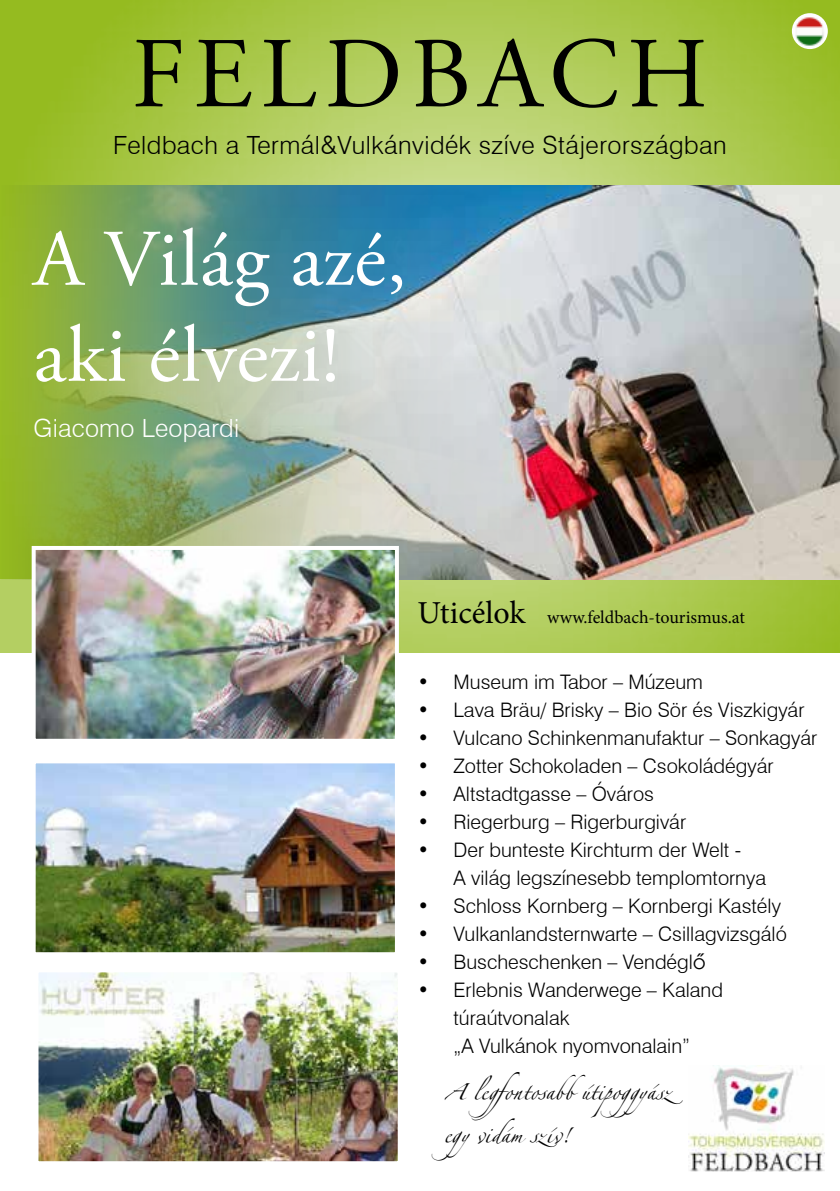
<style>
.page{position:relative;width:840px;height:1191px;background:#fff}
.page>*{position:absolute;margin:0;border:0;box-sizing:border-box;transform-origin:0 0}
.t1{font:80px/96px "Adobe Garamond Pro";letter-spacing:.01em;color:#fff}
.t2{font:36px/43.2px "Linotype Zapfino One";color:#000}
.t3{font:300 25px "Swiss 721 BT";letter-spacing:.02em;color:#000}
.t4{font:300 25px "Swiss 721 BT";letter-spacing:.01em;color:#fff}
.t5{font:300 20px/28px "Swiss 721 BT";color:#000}
.t6{font:18px "Minion Pro";letter-spacing:-.005em;color:#000}
.s1{font-size:32px}
.s2{font-family:"Century Gothic";font-weight:400}
</style>
<div class="page">
<img style="left:0;top:0;width:839px;height:653px">
<div style="left:0;top:580px;width:452px;height:611px;background:#fff"></div>
<img style="left:16px;top:185px;width:823px;height:395px">
<svg style="left:135px;top:38px;width:481px;height:70px"></svg>
<svg style="left:630px;top:40px;width:73px;height:66px"></svg>
<img style="left:37px;top:551px;width:356px;height:187px">
<div style="left:32px;top:546px;width:366px;height:197px;border:4px solid #fff"></div>
<img style="left:37px;top:764px;width:356px;height:187px">
<div style="left:32px;top:759px;width:366px;height:197px;border:4px solid #fff"></div>
<img style="left:39px;top:973px;width:357px;height:187px">
<div style="left:34px;top:968px;width:367px;height:197px;border:4px solid #fff"></div>
<img style="left:688px;top:1067px;width:136px;height:104px">
<img style="left:791px;top:13px;width:36px;height:36px;border-radius:18px">
<p class="t3" style="left:113px;top:130px;width:614px">Feldbach a Termál&amp;Vulkánvidék szíve Stájerországban</p>
<h1 class="t1" style="left:34px;top:214px;width:374px">A Világ azé, aki élvezi!</h1>
<p class="t4" style="left:34px;top:413px;width:207px">Giacomo Leopardi</p>
<p class="t6" style="left:417px;top:605px;width:329px"><span class="s1">Uticélok</span> www.feldbach-tourismus.at</p>
<p class="t5" style="left:417px;top:668px;width:287px">• Museum im Tabor – Múzeum</p>
<p class="t5" style="left:417px;top:696px;width:388px">• Lava Bräu/ Brisky – Bio Sör és Viszkigyár</p>
<p class="t5" style="left:417px;top:724px;width:401px">• Vulcano Schinkenmanufaktur – Sonkagyár</p>
<p class="t5" style="left:417px;top:752px;width:357px">• Zotter Schokoladen – Csokoládégyár</p>
<p class="t5" style="left:417px;top:780px;width:238px">• Altstadtgasse – Óváros</p>
<p class="t5" style="left:417px;top:808px;width:270px">• Riegerburg – Rigerburgivár</p>
<p class="t5" style="left:453px;top:836px;width:314px;text-indent:-36px">• Der bunteste Kirchturm der Welt -<br>A világ legszínesebb templomtornya</p>
<p class="t5" style="left:417px;top:892px;width:365px">• Schloss Kornberg – Kornbergi Kastély</p>
<p class="t5" style="left:417px;top:920px;width:370px">• Vulkanlandsternwarte – Csillagvizsgáló</p>
<p class="t5" style="left:417px;top:948px;width:290px">• Buscheschenken – Vendégl<span class="s2">ő</span></p>
<p class="t5" style="left:453px;top:976px;width:271px;text-indent:-36px">• Erlebnis Wanderwege – Kaland túraútvonalak<br>„A Vulkánok nyomvonalain”</p>
<h2 class="t2" style="left:444px;top:1065px;width:229px">A legfontosabb útipoggyász egy vidám szív!</h2>
</div>
